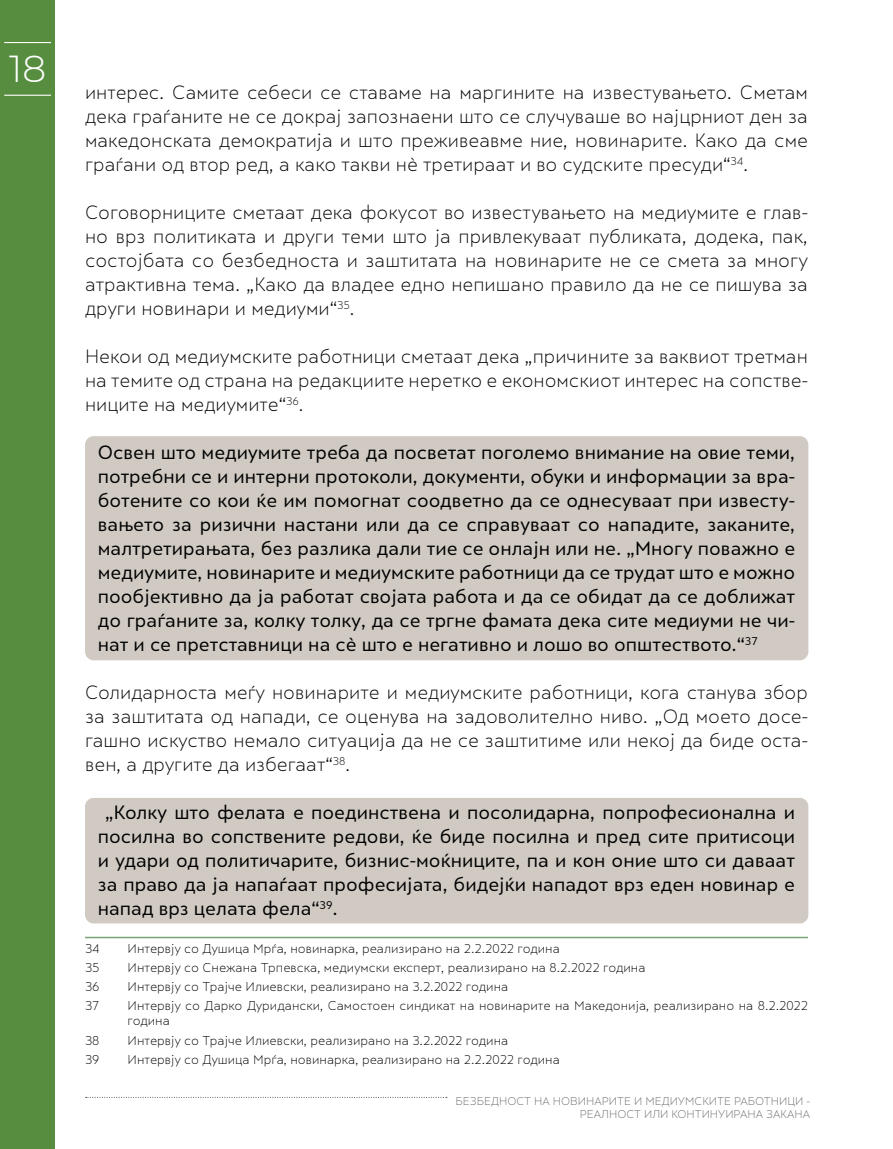
<style>
.page{position:relative;width:893px;height:1149px;background:#fff}
.page>*{position:absolute;margin:0;border:0;box-sizing:border-box;transform-origin:0 0}
.t1{font:300 37.5px "Montserrat";color:#fff}
.t2{font:300 18px/24px "Skola Sans";color:#000;text-align:justify}
.t3{font:18px/24px "Skola Sans";color:#000;text-align:justify}
.Paragraph_Style_1{font:300 12px/15px "Skola Sans";color:#000}
.t4{font:300 10.5px/13.5px "Skola Sans";color:#666;text-align:right}
</style>
<div class="page">
<div style="left:0;top:0;width:55px;height:1148px;background:#568d3f"></div>
<hr style="left:4px;top:42px;width:47px;height:1px;background:#fff">
<hr style="left:4px;top:95px;width:47px;height:1px;background:#fff">
<div style="left:85px;top:797px;width:723px;height:126px;background:#d0cac3;border-radius:9px"></div>
<div style="left:85px;top:436px;width:723px;height:224px;background:#d0cac3;border-radius:9px"></div>
<hr style="left:85px;top:936px;width:723px;height:1px;background:#76a676">
<hr style="left:892px;top:0;width:1px;height:1148px;background:#568d3f">
<h1 class="t1" style="left:9px;top:43px;width:38px">18</h1>
<p class="t2" style="left:85px;top:80px;width:724px">интерес. Самите себеси се ставаме на маргините на известувањето. Сметам дека граѓаните не се докрај запознаени што се случуваше во најцрниот ден за македонската демократија и што преживеавме ние, новинарите. Како да сме граѓани од втор ред, а како такви нè третираат и во судските пресуди“<sup>34</sup>.</p>
<p class="t2" style="left:85px;top:200px;width:724px">Соговорниците сметаат дека фокусот во известувањето на медиумите е глав&shy;но врз политиката и други теми што ја привлекуваат публиката, додека, пак, состојбата со безбедноста и заштитата на новинарите не се смета за многу атрактивна тема. „Како да владее едно непишано правило да не се пишува за други новинари и медиуми“<sup>35</sup>.</p>
<p class="t2" style="left:85px;top:344px;width:724px">Некои од медиумските работници сметаат дека „причините за ваквиот третман на темите од страна на редакциите неретко е економскиот интерес на сопстве&shy;ниците на медиумите“<sup>36</sup>.</p>
<p class="t3" style="left:98px;top:440px;width:699px">Освен што медиумите треба да посветат поголемо внимание на овие теми, потребни се и интерни протоколи, документи, обуки и информации за вра&shy;ботените со кои ќе им помогнат соодветно да се однесуваат при известу&shy;вањето за ризични настани или да се справуваат со нападите, заканите, малтретирањата, без разлика дали тие се онлајн или не. „Многу поважно е медиумите, новинарите и медиумските работници да се трудат што е можно пообјективно да ја работат својата работа и да се обидат да се доближат до граѓаните за, колку толку, да се тргне фамата дека сите медиуми не чи&shy;нат и се претставници на сè што е негативно и лошо во општеството.“<sup>37</sup></p>
<p class="t2" style="left:85px;top:680px;width:724px">Солидарноста меѓу новинарите и медиумските работници, кога станува збор за заштитата од напади, се оценува на задоволително ниво. „Од моето досе&shy;гашно искуство немало ситуација да не се заштитиме или некој да биде оста&shy;вен, а другите да избегаат“<sup>38</sup>.</p>
<p class="t3" style="left:98px;top:800px;width:699px;text-indent:7px">„Колку што фелата е поединствена и посолидарна, попрофесионална и посилна во сопствените редови, ќе биде посилна и пред сите притисоци и удари од политичарите, бизнис-моќниците, па и кон оние што си даваат за право да ја напаѓаат професијата, бидејќи нападот врз еден новинар е напад врз целата фела“<sup>39</sup>.</p>
<p class="Paragraph_Style_1" style="left:85px;top:940px;width:16px">34</p>
<p class="Paragraph_Style_1" style="left:128px;top:940px;width:434px">Интервју со Душица Мрѓа, новинарка, реализирано на 2.2.2022 година</p>
<p class="Paragraph_Style_1" style="left:85px;top:959px;width:16px">35</p>
<p class="Paragraph_Style_1" style="left:128px;top:959px;width:519px">Интервју со Снежана Трпевска, медиумски експерт, реализирано на 8.2.2022 година</p>
<p class="Paragraph_Style_1" style="left:85px;top:978px;width:16px">36</p>
<p class="Paragraph_Style_1" style="left:128px;top:978px;width:382px">Интервју со Трајче Илиевски, реализирано на 3.2.2022 година</p>
<p class="Paragraph_Style_1" style="left:85px;top:998px;width:16px">37</p>
<p class="Paragraph_Style_1" style="left:128px;top:998px;width:682px">Интервју со Дарко Дуридански, Самостоен синдикат на новинарите на Македонија, реализирано на 8.2.2022 година</p>
<p class="Paragraph_Style_1" style="left:85px;top:1032px;width:16px">38</p>
<p class="Paragraph_Style_1" style="left:128px;top:1032px;width:382px">Интервју со Трајче Илиевски, реализирано на 3.2.2022 година</p>
<p class="Paragraph_Style_1" style="left:85px;top:1051px;width:16px">39</p>
<p class="Paragraph_Style_1" style="left:128px;top:1051px;width:434px">Интервју со Душица Мрѓа, новинарка, реализирано на 2.2.2022 година</p>
<p class="t4" style="left:455px;top:1093px;width:356px">БЕЗБЕДНОСТ НА НОВИНАРИТЕ И МЕДИУМСКИТЕ РАБОТНИЦИ -<br>РЕАЛНОСТ ИЛИ КОНТИНУИРАНА ЗАКАНА</p>
</div>
